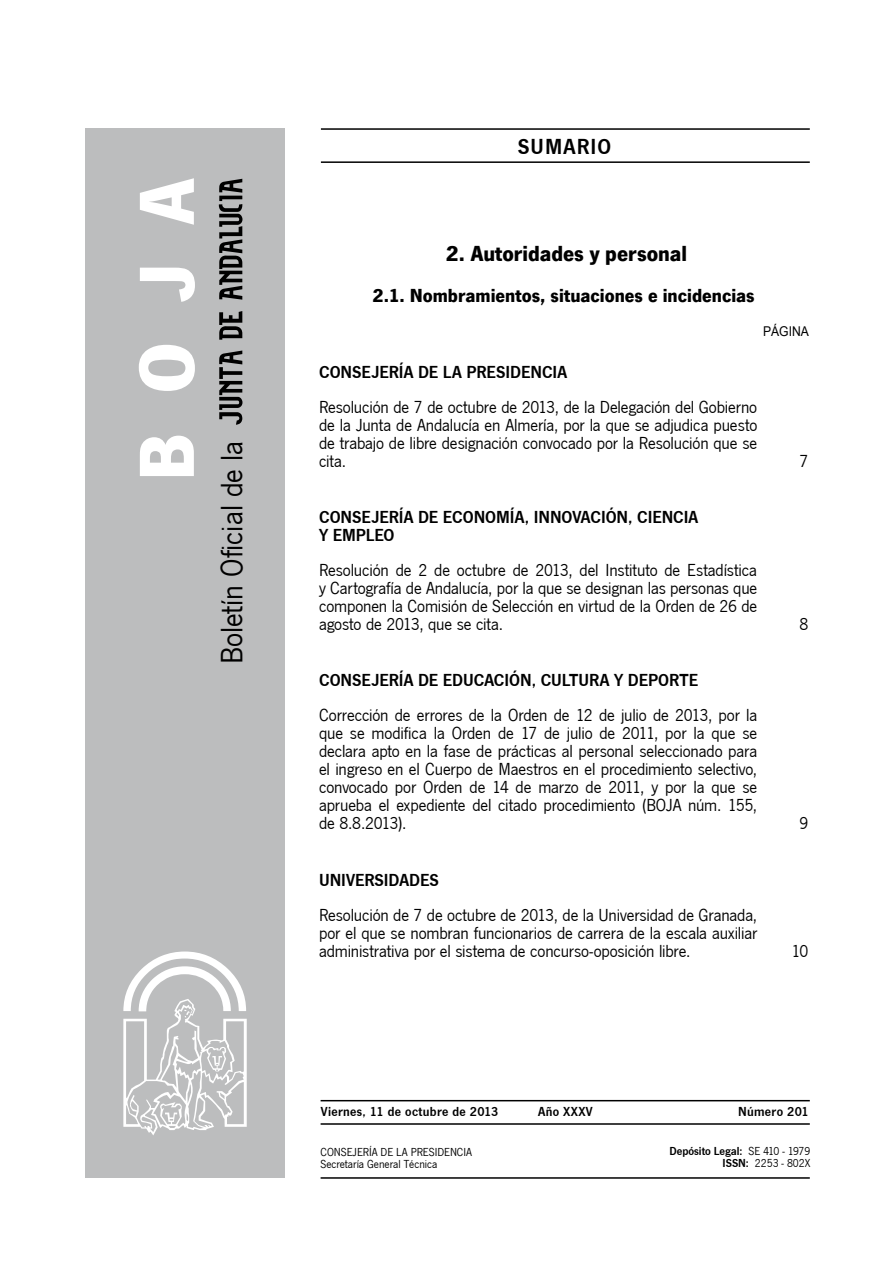
<style>
.page{position:relative;width:893px;height:1263px;background:#fff}
.page>*{position:absolute;margin:0;border:0;box-sizing:border-box;transform-origin:0 0}
.t1{font:700 81px "News Got T";color:#fff}
.t2{font:31.95px "News Got T";color:#000}
.t3{font:700 22.5px "News Got T";color:#000}
.t4{font:600 22.5px "News Got T";letter-spacing:.05em;color:#000}
.t5{font:700 19.5px "News Got T";color:#000}
.t6{font:18px/18px "News Got T";letter-spacing:-.01em;color:#000;text-align:justify}
.t7{font:600 18px "News Got T";letter-spacing:-.005em;color:#000}
.t8{font:600 13.5px "News Got T";letter-spacing:.025em;color:#000}
.t9{font:13.5px "Arial";color:#000;scale:.9 1}
.t10{font:12px/12px "News Got T";color:#000}
.t11{font:600 12px/12px "News Got T";color:#000;text-align:right}
.s1{font-weight:400}
</style>
<div class="page">
<hr style="left:321px;top:128px;width:488px;height:2px;background:#000">
<hr style="left:321px;top:161px;width:488px;height:2px;background:#000">
<div style="left:85px;top:128px;width:200px;height:1050px;background:#bcbdbe"></div>
<svg style="left:219px;top:351px;width:23px;height:74px"></svg>
<svg style="left:219px;top:311px;width:23px;height:29px"></svg>
<svg style="left:219px;top:179px;width:23px;height:121px"></svg>
<svg style="left:123px;top:952px;width:124px;height:183px"></svg>
<hr style="left:320px;top:1100px;width:489px;height:1px;background:#000">
<hr style="left:320px;top:1177px;width:489px;height:2px;background:#000">
<hr style="left:320px;top:1123px;width:489px;height:2px;background:#000">
<h1 class="t1" style="left:119px;top:481px;width:305px;rotate:-90deg">BOJA</h1>
<h2 class="t2" style="left:214px;top:664px;width:225px;rotate:-90deg">Boletín Oficial de la</h2>
<p class="t4" style="left:517px;top:134px;width:95px">SUMARIO</p>
<p class="t3" style="left:446px;top:240px;width:243px">2. Autoridades y personal</p>
<p class="t5" style="left:372px;top:284px;width:384px">2.1. Nombramientos, situaciones e incidencias</p>
<p class="t9" style="left:763px;top:323px;width:53px">PÁGINA</p>
<p class="t7" style="left:319px;top:361px;width:222px">CONSEJERÍA DE LA PRESIDENCIA</p>
<p class="t6" style="left:319px;top:398px;width:439px">Resolución de 7 de octubre de 2013, de la Delegación del Gobierno de la Junta de Andalucía en Almería, por la que se adjudica puesto de trabajo de libre designación convocado por la Resolución que se cita.</p>
<p class="t7" style="left:319px;top:507px;width:136px">CONSEJERÍA DE ECONOM</p>
<p class="t7" style="left:510px;top:507px;width:39px">ÍA, INNOVACI</p>
<p class="t7" style="left:605px;top:507px;width:66px">ÓN, CIENCIA</p>
<p class="t7" style="left:319px;top:525px;width:25px">Y EMPL</p>
<p class="t7" style="left:374px;top:525px;width:19px">EO</p>
<p class="t6" style="left:319px;top:561px;width:440px">Resolución de 2 de octubre de 2013, del Instituto de Estadística y Cartografía de Andalucía, por la que se designan las personas que componen la Comisión de Selección en virtud de la Orden de 26 de agosto de 2013, que se cita.</p>
<p class="t7" style="left:319px;top:670px;width:134px">CONSEJERÍA DE EDUCACI</p>
<p class="t7" style="left:509px;top:670px;width:81px">ÓN, CULTURA</p>
<p class="t7" style="left:614px;top:670px;width:86px">Y DEPORTE</p>
<p class="t6" style="left:319px;top:707px;width:440px">Corrección de errores de la Orden de 12 de julio de 2013, por la que se modifica la Orden de 17 de julio de 2011, por la que se declara apto en la fase de prácticas al personal seleccionado para el ingreso en el Cuerpo de Maestros en el procedimiento selectivo, convocado por Orden de 14 de marzo de 2011, y por la que se aprueba el expediente del citado procedimiento (BOJA núm. 155, de 8.8.2013).</p>
<p class="t7" style="left:319px;top:869px;width:56px">UNIVERSIDAD</p>
<p class="t7" style="left:420px;top:869px;width:18px">ES</p>
<p class="t6" style="left:319px;top:906px;width:439px">Resolución de 7 de octubre de 2013, de la Universidad de Granada, por el que se nombran funcionarios de carrera de la escala auxiliar administrativa por el sistema de concurso-oposición libre.</p>
<p class="t6" style="left:799px;top:452px;width:10px">7</p>
<p class="t6" style="left:799px;top:615px;width:10px">8</p>
<p class="t6" style="left:799px;top:815px;width:10px">9</p>
<p class="t6" style="left:791px;top:942px;width:18px">10</p>
<p class="t8" style="left:321px;top:1104px;width:179px">VIERNES, 11 DE OCTUBRE DE 2013</p>
<p class="t8" style="left:538px;top:1104px;width:56px">AÑO XXXV</p>
<p class="t8" style="left:738px;top:1104px;width:72px">NÚMERO 201</p>
<p class="t10" style="left:320px;top:1146px;width:153px">CONSEJERÍA DE LA PRESIDENCIA<br>Secretaría General Técnica</p>
<p class="t11" style="left:669px;top:1145px;width:142px">DEPÓSITO LEGAL: <span class="s1">SE 410 - 1979<br></span>ISSN: <span class="s1">2253 - 802X</span></p>
</div>
